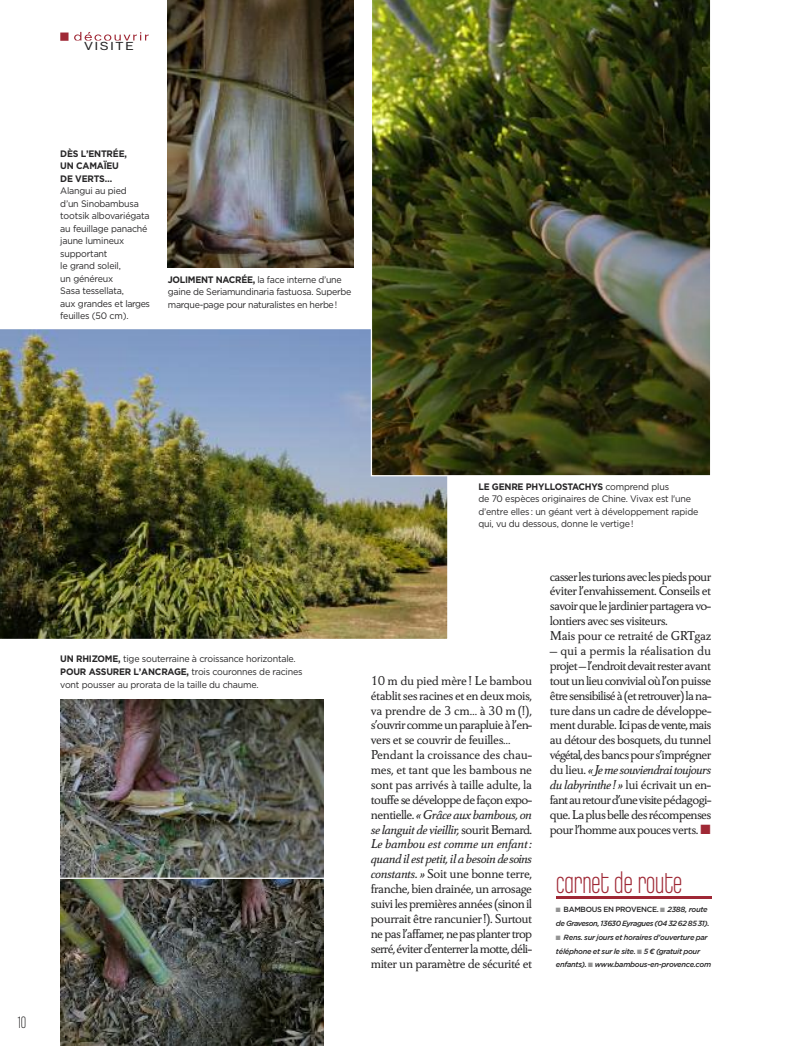
<style>
.page{position:relative;width:798px;height:1046px;background:#fff}
.page>*{position:absolute;margin:0;border:0;box-sizing:border-box;transform-origin:0 0}
.t1{font:31.25px "Chalet Comprime Milan Eighty";color:#9f2835}
.t2{font:17.5px "Chalet Comprime Milan Sixty";color:#272627}
.t3{font:500 13.38px/14.9px "Carre Noir";letter-spacing:-.04em;color:#272627}
.t4{font:11.88px "Chalet";letter-spacing:.095em;color:#272627;scale:1.25 1}
.t5{font:9.38px/12.5px "Gotham";letter-spacing:-.02em;color:#272627;scale:.95 1}
.t6{font:700 9.38px/12.5px "Gotham";letter-spacing:-.025em;color:#272627;scale:.95 1}
.t7{font:italic 500 7.5px/13.8px "Gotham";letter-spacing:-.035em;color:#272627}
.t8{font:italic 500 7.5px/13.8px "Gotham";letter-spacing:-.06em;color:#272627}
.s1{font-weight:700}
.s2{font-style:italic}
.s3{color:#9f2835}
.s4{color:#939393}
.s5{font-style:normal}
</style>
<div class="page">
<svg style="left:60px;top:32px;width:89px;height:9px"></svg>
<img style="left:0;top:329px;width:448px;height:310px">
<hr style="left:556px;top:896px;width:155px;height:3px;background:#9f2835">
<img style="left:60px;top:878px;width:263px;height:167px">
<img style="left:60px;top:699px;width:263px;height:178px">
<img style="left:168px;top:0;width:185px;height:268px">
<img style="left:370px;top:0;width:341px;height:476px">
<p class="t4" style="left:84px;top:42px;width:41px">VISITE</p>
<p class="t6" style="left:60px;top:147px;width:72px">DÈS L’ENTRÉE,<br>UN CAMAÏEU<br>DE VERTS…</p>
<p class="t5" style="left:60px;top:185px;width:96px">Alangui au pied<br>d’un Sinobambusa tootsik albovariégata au feuillage panaché jaune lumineux supportant<br>le grand soleil,<br>un généreux<br>Sasa tessellata,<br>aux grandes et larges feuilles (50 cm).</p>
<p class="t5" style="left:168px;top:273px;width:195px"><span class="s1">JOLIMENT NACRÉE,</span> la face interne d’une gaine de Seriamundinaria fastuosa. Superbe marque-page pour naturalistes en herbe!</p>
<p class="t5" style="left:60px;top:653px;width:256px"><span class="s1">UN RHIZOME,</span> tige souterraine à croissance horizontale.<br><span class="s1">POUR ASSURER L’ANCRAGE,</span> trois couronnes de racines vont pousser au prorata de la taille du chaume.</p>
<h2 class="t2" style="left:18px;top:1011px;width:10px">10</h2>
<p class="t5" style="left:478px;top:480px;width:233px"><span class="s1">LE GENRE PHYLLOSTACHYS</span> comprend plus<br>de 70 espèces originaires de Chine. Vivax est l'une d’entre elles : un géant vert à développement rapide qui, vu du dessous, donne le vertige !</p>
<p class="t3" style="left:370px;top:674px;width:163px">10 m du pied mère ! Le bambou établitsesracines et endeuxmois, va prendre de 3 cm… à 30 m(!), s’ouvrircommeunparapluieàl’en&shy;vers et se couvrir de feuilles… Pendant la croissance des chau&shy;mes, et tant que les bambous ne sont pas arrivés à taille adulte, la touffesedéveloppedefaçonexpo&shy;nentielle.<span class="s2">«Grâceauxbambous,on selanguitde vieillir,</span>souritBernard.<br><span class="s2">Le bambou est comme un enfant: quandilestpetit,ilabesoindesoins constants. »</span> Soit une bonne terre, franche, bien drainée, un arrosage suivilespremièresannées(sinonil pourrait être rancunier!). Surtout ne pasl’affamer,nepasplantertrop serré,éviterd’enterrerlamotte,déli&shy;miter un paramètre de sécurité et</p>
<p class="t3" style="left:549px;top:570px;width:163px">casserlesturionsaveclespiedspour éviter l’envahissement. Conseils et savoirquelejardinierpartageravo&shy;lontiers avec ses visiteurs.<br>Mais pour ce retraité de GRTgaz</p>
<p class="t3" style="left:549px;top:644px;width:163px;text-align:justify">– qui a permis la réalisation du projet–l’endroitdevaitresteravant toutunlieuconvivialoùl’onpuisse êtresensibiliséà(etretrouver)lana&shy;turedansuncadrededéveloppe&shy;mentdurable.Icipasdevente,mais au détour des bosquets, du tunnel végétal,desbancspours’imprégner du lieu. <span class="s2">«Jemesouviendraitoujours du labyrinthe! »</span> lui écrivait un en&shy;fantauretourd’unevisitepédagogi&shy;que.Laplusbelledesrécompenses pourl’hommeauxpoucesverts. <span class="s3">■</span></p>
<h1 class="t1" style="left:556px;top:863px;width:127px">carnet de route</h1>
<p class="t8" style="left:555px;top:902px;width:155px"><span class="s4">■</span> <span class="s5">BAMBOUS EN PROVENCE.</span> <span class="s4">■</span> 2388, route de Graveson, 13630 Eyragues (04 32 62 85 31).</p>
<p class="t7" style="left:555px;top:930px;width:157px"><span class="s4">■</span> Rens. sur jours et horaires d’ouverture par téléphone et sur le site. <span class="s4">■</span> 5 ¤ (gratuit pour enfants). <span class="s4">■</span> www.bambous-en-provence.com</p>
</div>
